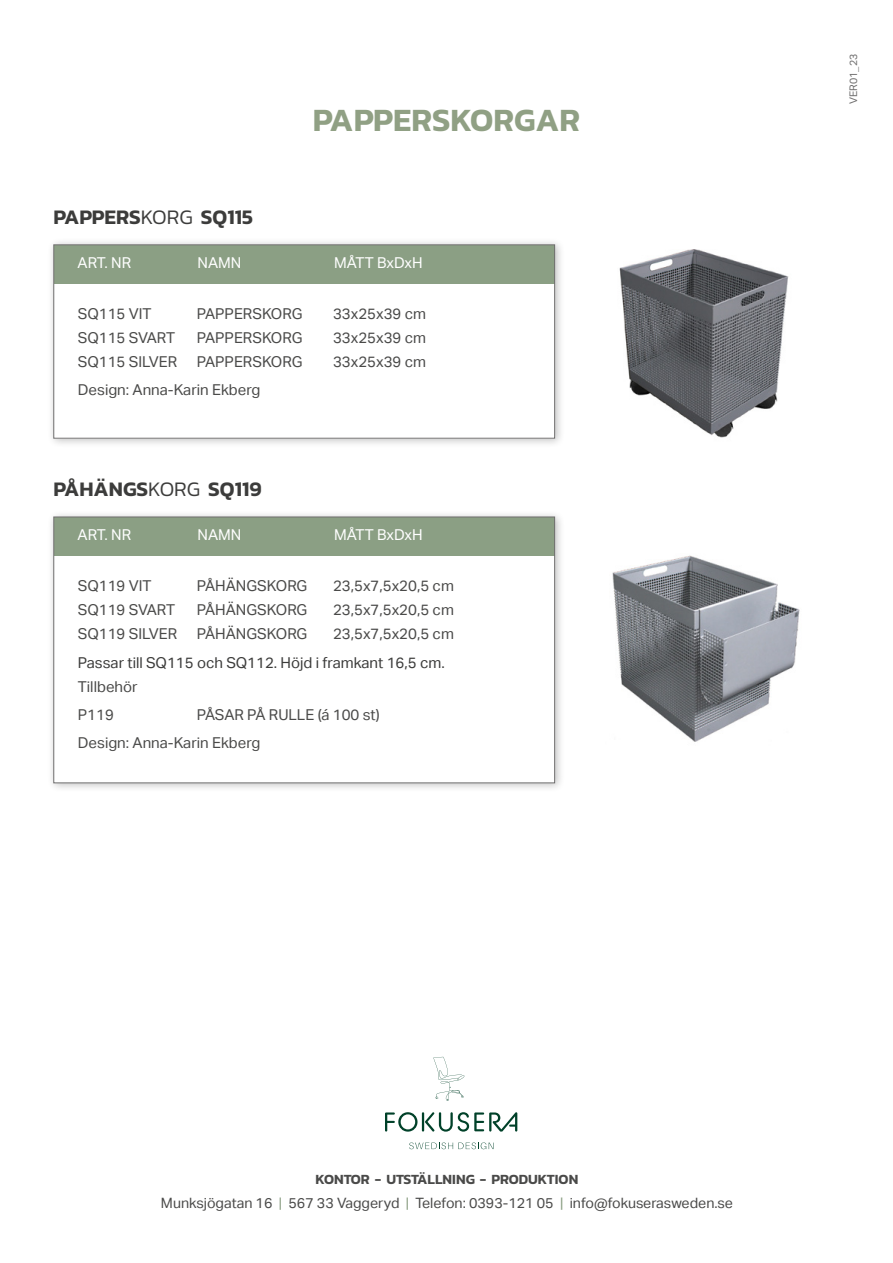
<style>
.page{position:relative;width:893px;height:1263px;background:#fff}
.page>*{position:absolute;margin:0;border:0;box-sizing:border-box;transform-origin:0 0}
.t1{font:600 33px "Kanit";color:#90a084}
.t2{font:600 21px "Kanit";color:#3c3c3b}
.t3{font:15px/28.2px "Aktiv Grotesk";color:#4a4a49}
.t4{font:15px "Aktiv Grotesk";color:#3c3c3b}
.t5{font:15px "Aktiv Grotesk";color:#fff}
.t6{font:14.25px "Aktiv Grotesk";color:#4a4a49}
.t7{font:600 14.25px "Kanit";color:#4a4a49}
.t8{font:10.5px "Aktiv Grotesk";color:#706f6f}
.s1{font-weight:300}
.s2{color:#8b9f84}
</style>
<div class="page">
<img style="left:619px;top:249px;width:170px;height:189px">
<img style="left:612px;top:555px;width:188px;height:187px">
<div style="left:46px;top:238px;width:519px;height:210px;background:#000;opacity:.25"></div>
<div style="left:54px;top:245px;width:501px;height:193px;background:#fff"></div>
<div style="left:54px;top:245px;width:501px;height:38px;background:#8b9f84"></div>
<div style="left:53px;top:244px;width:502px;height:194px;border:1px solid #706f6f"></div>
<div style="left:46px;top:509px;width:519px;height:284px;background:#000;opacity:.25"></div>
<div style="left:54px;top:517px;width:501px;height:266px;background:#fff"></div>
<div style="left:54px;top:517px;width:501px;height:38px;background:#8b9f84"></div>
<div style="left:53px;top:517px;width:502px;height:266px;border:1px solid #706f6f"></div>
<svg style="left:409px;top:1142px;width:84px;height:7px"></svg>
<svg style="left:433px;top:1057px;width:31px;height:44px"></svg>
<svg style="left:385px;top:1112px;width:132px;height:19px"></svg>
<h2 class="t2" style="left:53px;top:201px;width:201px">PAPPERS<span class="s1">KORG</span> SQ115</h2>
<h1 class="t1" style="left:313px;top:95px;width:269px">PAPPERSKORGAR</h1>
<p class="t5" style="left:78px;top:254px;width:55px">ART. NR</p>
<p class="t5" style="left:198px;top:254px;width:45px">NAMN</p>
<p class="t5" style="left:334px;top:254px;width:90px">MÅTT BxDxH</p>
<p class="t3" style="left:78px;top:300px;width:75px">SQ115 VIT</p>
<p class="t3" style="left:197px;top:300px;width:107px">PAPPERSKORG</p>
<p class="t3" style="left:333px;top:300px;width:95px">33x25x39 cm</p>
<p class="t3" style="left:78px;top:324px;width:99px">SQ115 SVART</p>
<p class="t3" style="left:197px;top:324px;width:107px">PAPPERSKORG</p>
<p class="t3" style="left:333px;top:324px;width:95px">33x25x39 cm</p>
<p class="t3" style="left:78px;top:348px;width:101px">SQ115 SILVER</p>
<p class="t3" style="left:197px;top:348px;width:107px">PAPPERSKORG</p>
<p class="t3" style="left:333px;top:348px;width:95px">33x25x39 cm</p>
<p class="t3" style="left:78px;top:376px;width:184px">Design: Anna-Karin Ekberg</p>
<h2 class="t2" style="left:53px;top:473px;width:210px">PÅHÄNGS<span class="s1">KORG</span> SQ119</h2>
<p class="t5" style="left:78px;top:526px;width:55px">ART. NR</p>
<p class="t5" style="left:198px;top:526px;width:45px">NAMN</p>
<p class="t5" style="left:334px;top:526px;width:90px">MÅTT BxDxH</p>
<p class="t3" style="left:78px;top:572px;width:75px">SQ119 VIT</p>
<p class="t3" style="left:197px;top:572px;width:112px">PÅHÄNGSKORG</p>
<p class="t3" style="left:333px;top:572px;width:122px">23,5x7,5x20,5 cm</p>
<p class="t3" style="left:78px;top:596px;width:99px">SQ119 SVART</p>
<p class="t3" style="left:197px;top:596px;width:112px">PÅHÄNGSKORG</p>
<p class="t3" style="left:333px;top:596px;width:122px">23,5x7,5x20,5 cm</p>
<p class="t3" style="left:78px;top:620px;width:101px">SQ119 SILVER</p>
<p class="t3" style="left:197px;top:620px;width:112px">PÅHÄNGSKORG</p>
<p class="t3" style="left:333px;top:620px;width:122px">23,5x7,5x20,5 cm</p>
<p class="t4" style="left:78px;top:654px;width:368px">Passar till SQ115 och SQ112. Höjd i framkant 16,5 cm.</p>
<p class="t3" style="left:78px;top:672px;width:61px">Tillbehör<br>P119</p>
<p class="t3" style="left:78px;top:700px;width:303px;text-indent:119px">PÅSAR PÅ RULLE (á 100 st)<br>Design: Anna-Karin Ekberg</p>
<p class="t8" style="left:847px;top:104px;width:51px;rotate:-90deg">VER01_23</p>
<p class="t7" style="left:316px;top:1169px;width:264px">KONTOR - UTSTÄLLNING - PRODUKTION</p>
<p class="t6" style="left:161px;top:1195px;width:573px">Munksjögatan 16 <span class="s2">|</span> 567 33 Vaggeryd <span class="s2">|</span> Telefon: 0393-121 05 <span class="s2">|</span> info@fokuserasweden.se</p>
</div>
